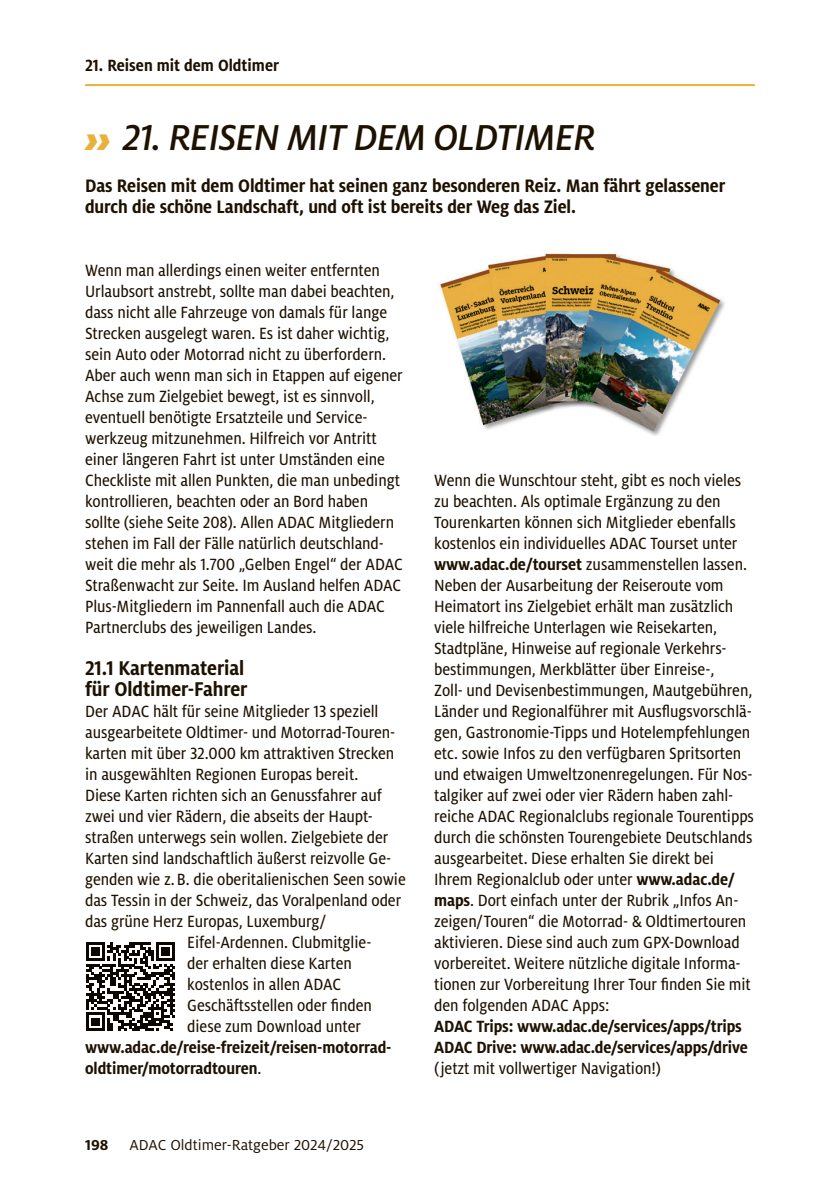
<style>
.page{position:relative;width:840px;height:1191px;background:#fff}
.page>*{position:absolute;margin:0;border:0;box-sizing:border-box;transform-origin:0 0}
.t1{font:italic 500 40px "Milo ADAC";letter-spacing:-.02em;color:#1d1100}
.t2{font:700 22px/21px "Milo Nar ADAC";letter-spacing:-.005em;color:#1d1100}
.t3{font:700 20px/21px "Milo Nar ADAC";letter-spacing:-.005em;color:#1d1100}
.t4{font:18px/21px "Milo Nar ADAC";letter-spacing:-.005em;color:#1d1100}
.t5{font:700 18px/21px "Milo Nar ADAC";letter-spacing:-.01em;color:#1d1100}
.t6{font:16px "Milo ADAC";color:#1d1100}
.t7{font:700 16px "Milo ADAC";color:#1d1100}
.s1{font-weight:900;color:#eab13a}
.s2{font-weight:400}
.s3{font-weight:700}
</style>
<div class="page">
<hr style="left:85px;top:84px;width:669px;height:2px;background:#eab13a">
<img style="left:439px;top:253px;width:286px;height:182px">
<svg style="left:86px;top:942px;width:89px;height:89px"></svg>
<p class="t5" style="left:85px;top:55px;width:195px">21. Reisen mit dem Oldtimer</p>
<h1 class="t1" style="left:85px;top:115px;width:512px"><span class="s1">››</span> 21. REISEN MIT DEM OLDTIMER</h1>
<p class="t3" style="left:85px;top:175px;width:641px">Das Reisen mit dem Oldtimer hat seinen ganz besonderen Reiz. Man fährt gelassener durch die schöne Landschaft, und oft ist bereits der Weg das Ziel.</p>
<p class="t4" style="left:85px;top:260px;width:319px">Wenn man allerdings einen weiter entfernten Urlaubsort anstrebt, sollte man dabei beachten, dass nicht alle Fahrzeuge von damals für lange Strecken ausgelegt waren. Es ist daher wichtig, sein Auto oder Motorrad nicht zu überfordern.<br>Aber auch wenn man sich in Etappen auf eigener Achse zum Zielgebiet bewegt, ist es sinnvoll, eventuell benötigte Ersatzteile und Service&shy;werkzeug mitzunehmen. Hilfreich vor Antritt einer längeren Fahrt ist unter Umständen eine Checkliste mit allen Punkten, die man unbedingt kontrollieren, beachten oder an Bord haben sollte (siehe Seite 208). Allen ADAC Mitgliedern stehen im Fall der Fälle natürlich deutschland&shy;weit die mehr als 1.700 „Gelben Engel“ der ADAC Straßenwacht zur Seite. Im Ausland helfen ADAC Plus-Mitgliedern im Pannenfall auch die ADAC Partnerclubs des jeweiligen Landes.</p>
<p class="t2" style="left:85px;top:657px;width:164px">21.1 Kartenmaterial für Oldtimer-Fahrer</p>
<p class="t4" style="left:85px;top:701px;width:295px">Der ADAC hält für seine Mitglieder 13 speziell</p>
<p class="t4" style="left:85px;top:722px;width:311px">ausgearbeitete Oldtimer- und Motorrad-Touren-</p>
<p class="t4" style="left:85px;top:743px;width:310px">karten mit über 32.000 km attraktiven Strecken</p>
<p class="t4" style="left:85px;top:764px;width:275px">in ausgewählten Regionen Europas bereit.</p>
<p class="t4" style="left:85px;top:785px;width:298px">Diese Karten richten sich an Genussfahrer auf</p>
<p class="t4" style="left:85px;top:806px;width:289px">zwei und vier Rädern, die abseits der Haupt-</p>
<p class="t4" style="left:85px;top:827px;width:305px">straßen unterwegs sein wollen. Zielgebiete der</p>
<p class="t4" style="left:85px;top:848px;width:307px">Karten sind landschaftlich äußerst reizvolle Ge-</p>
<p class="t4" style="left:85px;top:869px;width:322px">genden wie z.B. die oberitalienischen Seen sowie</p>
<p class="t4" style="left:85px;top:890px;width:317px">das Tessin in der Schweiz, das Voralpenland oder</p>
<p class="t4" style="left:85px;top:911px;width:242px">das grüne Herz Europas, Luxemburg/</p>
<p class="t4" style="left:187px;top:932px;width:186px">Eifel-Ardennen. Clubmitglie-</p>
<p class="t4" style="left:187px;top:953px;width:166px">der erhalten diese Karten</p>
<p class="t4" style="left:187px;top:974px;width:155px">kostenlos in allen ADAC</p>
<p class="t4" style="left:187px;top:995px;width:186px">Geschäftsstellen oder finden</p>
<p class="t4" style="left:187px;top:1016px;width:175px">diese zum Download unter</p>
<p class="t5" style="left:85px;top:1037px;width:308px">www.adac.de/reise-freizeit/reisen-motorrad&shy;oldtimer/motorradtouren<span class="s2">.</span></p>
<p class="t7" style="left:85px;top:1135px;width:25px">198</p>
<p class="t6" style="left:129px;top:1136px;width:236px">ADAC Oldtimer-Ratgeber 2024/2025</p>
<p class="t4" style="left:434px;top:470px;width:321px">Wenn die Wunschtour steht, gibt es noch vieles zu beachten. Als optimale Ergänzung zu den Tourenkarten können sich Mitglieder ebenfalls kostenlos ein individuelles ADAC Tourset unter <span class="s3">www.adac.de/tourset</span> zusammenstellen lassen.<br>Neben der Ausarbeitung der Reiseroute vom Heimatort ins Zielgebiet erhält man zusätzlich viele hilfreiche Unterlagen wie Reisekarten, Stadtpläne, Hinweise auf regionale Verkehrs&shy;bestimmungen, Merkblätter über Einreise-,<br>Zoll- und Devisenbestimmungen, Mautgebühren, Länder und Regionalführer mit Ausflugsvorschlä&shy;gen, Gastronomie-Tipps und Hotelempfehlungen etc. sowie Infos zu den verfügbaren Spritsorten und etwaigen Umweltzonenregelungen. Für Nos&shy;talgiker auf zwei oder vier Rädern haben zahl&shy;reiche ADAC Regionalclubs regionale Tourentipps durch die schönsten Tourengebiete Deutschlands ausgearbeitet. Diese erhalten Sie direkt bei Ihrem Regionalclub oder unter <span class="s3">www.adac.de/ maps</span>. Dort einfach unter der Rubrik „Infos An&shy;zeigen/Touren“ die Motorrad- &amp; Oldtimertouren aktivieren. Diese sind auch zum GPX-Download vorbereitet. Weitere nützliche digitale Informa&shy;tionen zur Vorbereitung Ihrer Tour finden Sie mit den folgenden ADAC Apps:</p>
<p class="t5" style="left:434px;top:1016px;width:315px">ADAC Trips: www.adac.de/services/apps/trips<br>ADAC Drive: www.adac.de/services/apps/drive</p>
<p class="t4" style="left:434px;top:1058px;width:228px">(jetzt mit vollwertiger Navigation!)</p>
</div>
